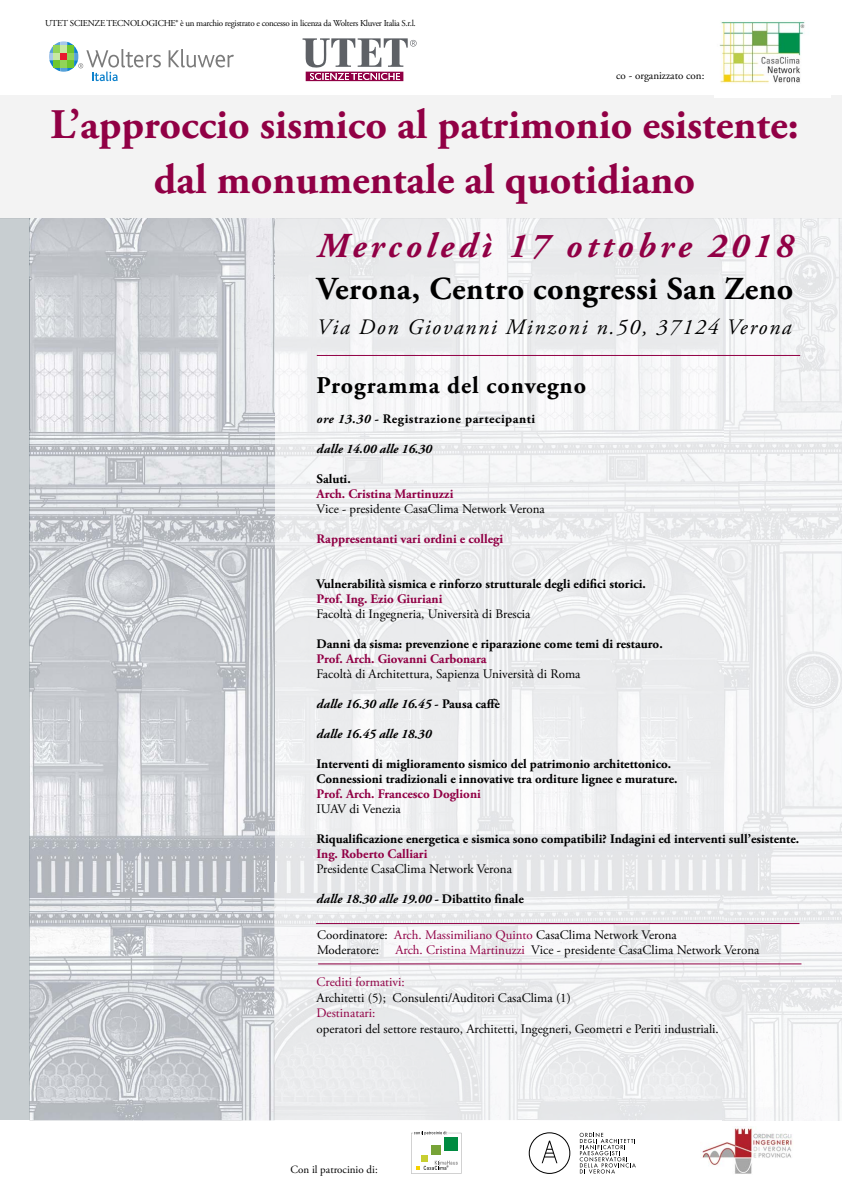
<style>
.page{position:relative;width:842px;height:1191px;background:#fff}
.page>*{position:absolute;margin:0;border:0;box-sizing:border-box;transform-origin:0 0}
.t1{font:700 42px/55px "Adobe Garamond Pro";color:#910045;text-align:center}
.t2{font:italic 700 35px "Adobe Garamond Pro";letter-spacing:.12em;color:#910045}
.t3{font:700 32px "Adobe Garamond Pro";letter-spacing:.02em;color:#000}
.t4{font:700 24px "Adobe Garamond Pro";letter-spacing:.04em;color:#000}
.t5{font:italic 22px "Adobe Garamond Pro";letter-spacing:.08em;color:#000}
.t6{font:13px/15px "Adobe Garamond Pro";color:#000}
.t7{font:700 13px/15px "Adobe Garamond Pro";color:#000}
.t8{font:700 13px "Adobe Garamond Pro";color:#910045}
.t9{font:italic 700 13px "Adobe Garamond Pro";color:#000}
.t10{font:700 13px "Adobe Garamond Pro";letter-spacing:.04em;color:#000}
.t11{font:13px "Adobe Garamond Pro";color:#910045}
.t12{font:11px "Adobe Garamond Pro";color:#000}
.t13{font:9px "Adobe Garamond Pro";letter-spacing:-.03em;color:#000}
.s1{font-style:italic}
.s2{font-style:normal}
.s3{color:#910045}
</style>
<div class="page">
<div style="left:0;top:95px;width:842px;height:123px;background:#f3f3f3"></div>
<img style="left:274px;top:218px;width:568px;height:902px">
<img style="left:29px;top:218px;width:245px;height:902px">
<div style="left:0;top:218px;width:29px;height:902px;background:#c8ced1"></div>
<svg style="left:303px;top:38px;width:114px;height:43px"></svg>
<hr style="left:317px;top:355px;width:483px;height:1px;background:#910045">
<hr style="left:316px;top:923px;width:483px;height:1px;background:#910045">
<svg style="left:169px;top:49px;width:65px;height:18px"></svg>
<svg style="left:49px;top:41px;width:112px;height:40px"></svg>
<img style="left:714px;top:21px;width:116px;height:76px">
<svg style="left:411px;top:1131px;width:50px;height:42px"></svg>
<svg style="left:580px;top:1132px;width:56px;height:41px"></svg>
<svg style="left:529px;top:1132px;width:41px;height:41px"></svg>
<img style="left:701px;top:1127px;width:91px;height:47px">
<hr style="left:318px;top:963px;width:483px;height:1px;background:#910045">
<p class="t13" style="left:45px;top:18px;width:372px">UTET SCIENZE TECNOLOGICHE® è un marchio registrato e concesso in licenza da Wolters Kluver Italia S.r.l.</p>
<p class="t12" style="left:616px;top:69px;width:90px">co - organizzato con:</p>
<h1 class="t1" style="left:50px;top:98px;width:750px">L’approccio sismico al patrimonio esistente: dal monumentale al quotidiano</h1>
<h2 class="t2" style="left:317px;top:225px;width:477px">Mercoledì 17 ottobre 2018</h2>
<h3 class="t3" style="left:317px;top:270px;width:478px">Verona, Centro congressi San Zeno</h3>
<h3 class="t5" style="left:317px;top:314px;width:476px">Via Don Giovanni Minzoni n.50, 37124 Verona</h3>
<h3 class="t4" style="left:317px;top:371px;width:271px">Programma del convegno</h3>
<p class="t10" style="left:317px;top:411px;width:220px"><span class="s1">ore 13.30 -</span> Registrazione partecipanti</p>
<p class="t9" style="left:317px;top:441px;width:117px">dalle 14.00 alle 16.30</p>
<p class="t7" style="left:317px;top:472px;width:36px">Saluti.</p>
<p class="t8" style="left:317px;top:486px;width:138px">Arch. Cristina Martinuzzi</p>
<p class="t6" style="left:317px;top:502px;width:230px">Vice - presidente CasaClima Network Verona</p>
<p class="t8" style="left:317px;top:531px;width:188px">Rappresentanti vari ordini e collegi</p>
<p class="t7" style="left:317px;top:577px;width:331px">Vulnerabilità sismica e rinforzo strutturale degli edifici storici.</p>
<p class="t8" style="left:317px;top:591px;width:127px">Prof. Ing. Ezio Giuriani</p>
<p class="t6" style="left:317px;top:607px;width:215px">Facoltà di Ingegneria, Università di Brescia</p>
<p class="t7" style="left:317px;top:637px;width:348px">Danni da sisma: prevenzione e riparazione come temi di restauro.</p>
<p class="t8" style="left:317px;top:651px;width:172px">Prof. Arch. Giovanni Carbonara</p>
<p class="t6" style="left:317px;top:667px;width:265px">Facoltà di Architettura, Sapienza Università di Roma</p>
<p class="t9" style="left:317px;top:696px;width:185px">dalle 16.30 alle 16.45 <span class="s2">- Pausa caffè</span></p>
<p class="t9" style="left:317px;top:726px;width:116px">dalle 16.45 alle 18.30</p>
<p class="t7" style="left:317px;top:757px;width:362px">Interventi di miglioramento sismico del patrimonio architettonico.<br>Connessioni tradizionali e innovative tra orditure lignee e murature.</p>
<p class="t8" style="left:317px;top:786px;width:166px">Prof. Arch. Francesco Doglioni</p>
<p class="t6" style="left:317px;top:802px;width:86px">IUAV di Venezia</p>
<p class="t7" style="left:317px;top:832px;width:484px">Riqualificazione energetica e sismica sono compatibili? Indagini ed interventi sull’esistente.</p>
<p class="t8" style="left:317px;top:846px;width:112px">Ing. Roberto Calliari</p>
<p class="t6" style="left:317px;top:862px;width:197px">Presidente CasaClima Network Verona</p>
<p class="t9" style="left:317px;top:891px;width:209px">dalle 18.30 alle 19.00 - <span class="s2">Dibattito finale</span></p>
<p class="t6" style="left:317px;top:928px;width:361px">Coordinatore: <span class="s3">Arch. Massimiliano Quinto</span> CasaClima Network Verona<br>Moderatore:</p>
<p class="t6" style="left:395px;top:943px;width:366px"><span class="s3">Arch. Cristina Martinuzzi</span> Vice - presidente CasaClima Network Verona</p>
<p class="t11" style="left:317px;top:974px;width:90px">Crediti formativi:</p>
<p class="t6" style="left:317px;top:990px;width:256px">Architetti (5); Consulenti/Auditori CasaClima (1)</p>
<p class="t11" style="left:317px;top:1005px;width:60px">Destinatari:</p>
<p class="t6" style="left:317px;top:1021px;width:404px">operatori del settore restauro, Architetti, Ingegneri, Geometri e Periti industriali.</p>
<p class="t12" style="left:290px;top:1163px;width:89px">Con il patrocinio di:</p>
</div>
